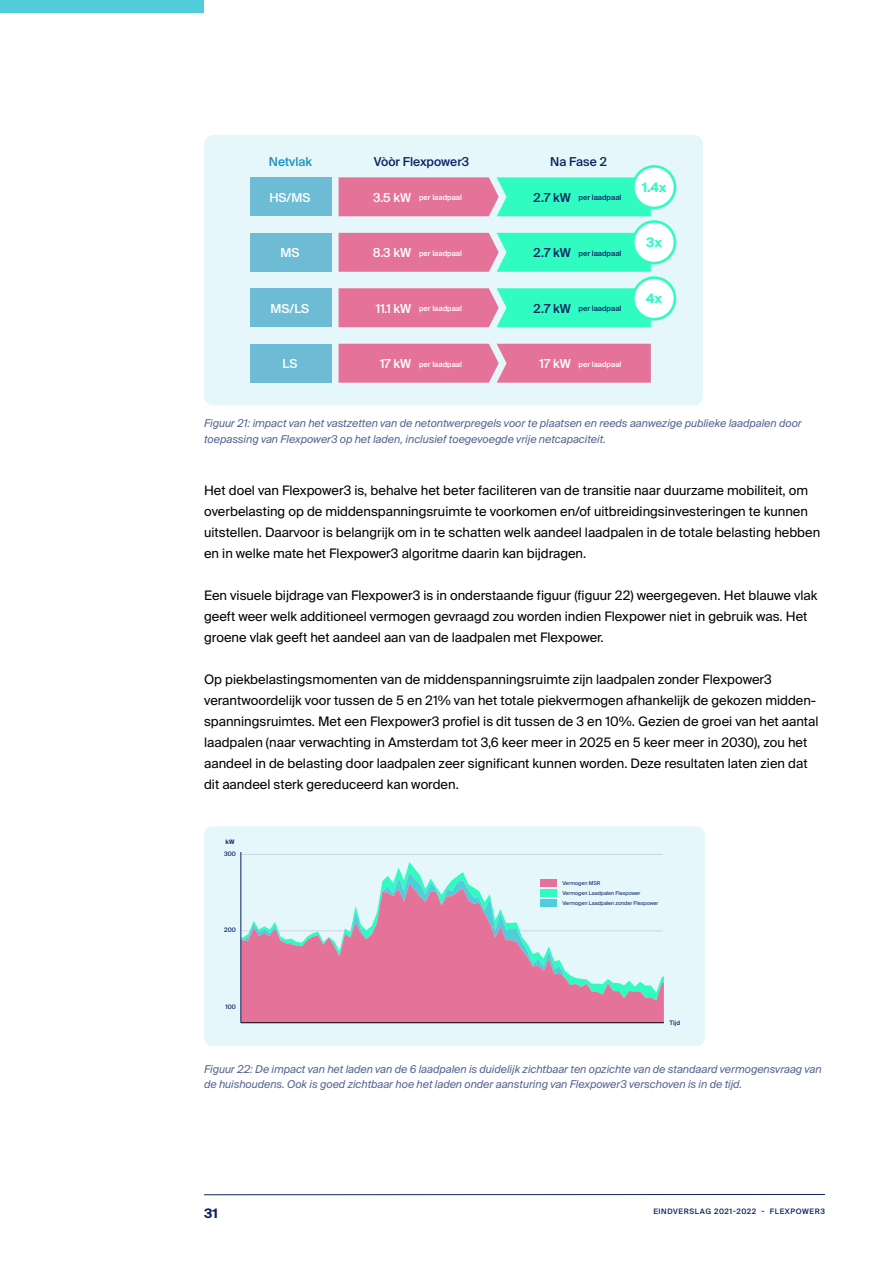
<style>
.page{position:relative;width:893px;height:1263px;background:#fff}
.page>*{position:absolute;margin:0;border:0;box-sizing:border-box;transform-origin:0 0}
.t1{font:13.05px/21px "Suisse Intl";color:#000}
.t2{font:700 13.05px "Suisse Intl";color:#30fcc2}
.t3{font:700 13.05px "Suisse Intl";color:#0a2463}
.t4{font:500 12.45px "Suisse Intl";color:#fff}
.t5{font:500 12.3px "Suisse Intl";color:#0a2463}
.t6{font:500 12.3px "Suisse Intl";color:#1893bd}
.t7{font:italic 10.8px/15.8px "Suisse Intl";color:#546592}
.t8{font:500 7.5px "Suisse Intl";color:#fff}
.t9{font:500 7.5px "Suisse Intl";letter-spacing:.005em;color:#0a2463}
.t10{font:500 7.5px "Suisse Intl";letter-spacing:.08em;color:#0a2463}
.t11{font:500 6.15px "Suisse Intl";color:#0a2463}
.t12{font:600 6.15px "Suisse Intl";color:#0a2463}
.t13{font:5.25px/10.5px "Suisse Intl";color:#0a2463}
.s1{font-size:12.45px}
</style>
<div class="page">
<div style="left:204px;top:135px;width:499px;height:270px;background:#e5f7fa;border-radius:9px"></div>
<svg style="left:339px;top:177px;width:312px;height:39px;background:#93b5ae"></svg>
<div style="left:250px;top:177px;width:81px;height:39px;background:#6dbbd5"></div>
<svg style="left:339px;top:233px;width:312px;height:39px;background:#92b5ae"></svg>
<div style="left:250px;top:233px;width:81px;height:39px;background:#6dbbd5"></div>
<svg style="left:339px;top:288px;width:312px;height:39px;background:#92b5ae"></svg>
<div style="left:250px;top:288px;width:81px;height:39px;background:#6dbbd5"></div>
<div style="left:339px;top:344px;width:312px;height:39px;background:#e57399"></div>
<div style="left:250px;top:344px;width:81px;height:39px;background:#6dbbd5"></div>
<div style="left:633px;top:222px;width:42px;height:41px;background:#fff;border-radius:50%"></div>
<div style="left:632px;top:220px;width:44px;height:44px;border:3px solid #30fcc2;border-radius:50%"></div>
<div style="left:633px;top:166px;width:42px;height:42px;background:#fff;border-radius:50%"></div>
<div style="left:632px;top:165px;width:44px;height:44px;border:3px solid #30fcc2;border-radius:50%"></div>
<div style="left:633px;top:278px;width:42px;height:41px;background:#fff;border-radius:50%"></div>
<div style="left:632px;top:276px;width:44px;height:45px;border:3px solid #30fcc2;border-radius:50%"></div>
<div style="left:204px;top:826px;width:501px;height:220px;background:#e5f7fa;border-radius:8px"></div>
<hr style="left:241px;top:854px;width:422px;height:1px;background:#ced3e0">
<svg style="left:382px;top:872px;width:86px;height:11px"></svg>
<svg style="left:242px;top:883px;width:422px;height:139px;fill:#e57399"></svg>
<hr style="left:241px;top:852px;width:1px;height:171px;background:#0a2463">
<hr style="left:241px;top:1022px;width:423px;height:1px;background:#000">
<div style="left:540px;top:879px;width:17px;height:8px;background:#e57399"></div>
<div style="left:540px;top:889px;width:17px;height:8px;background:#30fcc2"></div>
<div style="left:540px;top:899px;width:17px;height:8px;background:#51ccdb"></div>
<hr style="left:204px;top:1194px;width:621px;height:1px;background:#0a2463">
<div style="left:0;top:0;width:204px;height:13px;background:#51ccdb"></div>
<p class="t6" style="left:269px;top:155px;width:45px">Netvlak</p>
<p class="t5" style="left:374px;top:155px;width:97px">Vòòr Flexpower3</p>
<p class="t5" style="left:550px;top:155px;width:58px">Na Fase 2</p>
<p class="t4" style="left:269px;top:190px;width:43px">HS/MS</p>
<p class="t8" style="left:373px;top:193px;width:90px"><span class="s1">3.5 kW</span> per laadpaal</p>
<p class="t9" style="left:534px;top:193px;width:89px"><span class="s1">2.7 kW</span> per laadpaal</p>
<p class="t4" style="left:280px;top:246px;width:21px">MS</p>
<p class="t8" style="left:373px;top:249px;width:91px"><span class="s1">8.3 kW</span> per laadpaal</p>
<p class="t9" style="left:534px;top:249px;width:89px"><span class="s1">2.7 kW</span> per laadpaal</p>
<p class="t4" style="left:271px;top:301px;width:40px">MS/LS</p>
<p class="t8" style="left:376px;top:304px;width:88px"><span class="s1">11.1 kW</span> per laadpaal</p>
<p class="t9" style="left:534px;top:304px;width:89px"><span class="s1">2.7 kW</span> per laadpaal</p>
<p class="t4" style="left:282px;top:356px;width:16px">LS</p>
<p class="t8" style="left:380px;top:359px;width:83px"><span class="s1">17 kW</span> per laadpaal</p>
<p class="t8" style="left:540px;top:359px;width:83px"><span class="s1">17 kW</span> per laadpaal</p>
<p class="t2" style="left:642px;top:180px;width:26px">1.4x</p>
<p class="t2" style="left:646px;top:235px;width:18px">3x</p>
<p class="t2" style="left:646px;top:291px;width:18px">4x</p>
<p class="t7" style="left:204px;top:415px;width:599px">Figuur 21: impact van het vastzetten van de netontwerpregels voor te plaatsen en reeds aanwezige publieke laadpalen door toepassing van Flexpower3 op het laden, inclusief toegevoegde vrije netcapaciteit.</p>
<p class="t1" style="left:204px;top:480px;width:618px">Het doel van Flexpower3 is, behalve het beter faciliteren van de transitie naar duurzame mobiliteit, om overbelasting op de middenspanningsruimte te voorkomen en/of uitbreidingsinvesteringen te kunnen uitstellen. Daarvoor is belangrijk om in te schatten welk aandeel laadpalen in de totale belasting hebben en in welke mate het Flexpower3 algoritme daarin kan bijdragen.</p>
<p class="t1" style="left:204px;top:585px;width:615px">Een visuele bijdrage van Flexpower3 is in onderstaande figuur (figuur 22) weergegeven. Het blauwe vlak geeft weer welk additioneel vermogen gevraagd zou worden indien Flexpower niet in gebruik was. Het groene vlak geeft het aandeel aan van de laadpalen met Flexpower.</p>
<p class="t1" style="left:204px;top:669px;width:616px">Op piekbelastingsmomenten van de middenspanningsruimte zijn laadpalen zonder Flexpower3 verantwoordelijk voor tussen de 5 en 21% van het totale piekvermogen afhankelijk de gekozen midden&shy;spanningsruimtes. Met een Flexpower3 profiel is dit tussen de 3 en 10%. Gezien de groei van het aantal laadpalen (naar verwachting in Amsterdam tot 3,6 keer meer in 2025 en 5 keer meer in 2030), zou het aandeel in de belasting door laadpalen zeer significant kunnen worden. Deze resultaten laten zien dat dit aandeel sterk gereduceerd kan worden.</p>
<p class="t12" style="left:226px;top:838px;width:10px">kW</p>
<p class="t11" style="left:224px;top:850px;width:13px">300</p>
<p class="t11" style="left:224px;top:926px;width:13px">200</p>
<p class="t11" style="left:226px;top:1003px;width:12px">100</p>
<p class="t13" style="left:562px;top:877px;width:98px">Vermogen MSR<br>Vermogen Laadpalen Flexpower<br>Vermogen Laadpalen zonder Flexpower</p>
<p class="t11" style="left:670px;top:1020px;width:12px">Tijd</p>
<p class="t7" style="left:204px;top:1061px;width:619px">Figuur 22: De impact van het laden van de 6 laadpalen is duidelijk zichtbaar ten opzichte van de standaard vermogensvraag van de huishoudens. Ook is goed zichtbaar hoe het laden onder aansturing van Flexpower3 verschoven is in de tijd.</p>
<p class="t3" style="left:204px;top:1205px;width:15px">31</p>
<p class="t10" style="left:653px;top:1206px;width:173px">EINDVERSLAG 2021-2022 - FLEXPOWER3</p>
</div>
